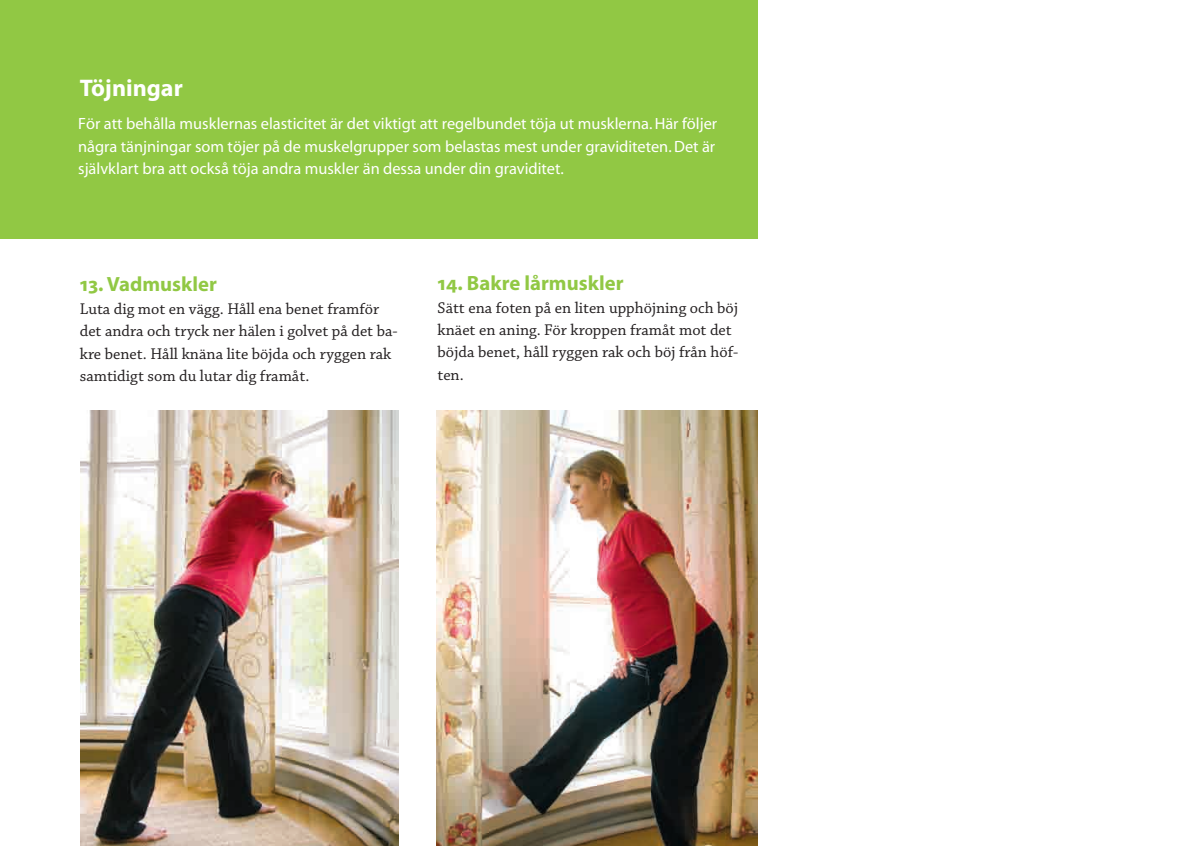
<style>
.page{position:relative;width:1194px;height:846px;background:#fff}
.page>*{position:absolute;margin:0;border:0;box-sizing:border-box;transform-origin:0 0}
.t1{font:700 24.15px "Myriad Pro";color:#fff}
.t2{font:700 20.65px "Myriad Pro";color:#91c844}
.t3{font:16.28px/22.4px "Chaparral Pro";color:#231f20}
.t4{font:16.28px/22.4px "Myriad";color:#fff;text-align:justify}
</style>
<div class="page">
<div style="left:0;top:0;width:757px;height:239px;background:#91c844"></div>
<img style="left:80px;top:410px;width:318px;height:436px">
<img style="left:436px;top:410px;width:321px;height:436px">
<h1 class="t1" style="left:80px;top:78px;width:104px">Töjningar</h1>
<p class="t4" style="left:78px;top:114px;width:640px">För att behålla musklernas elasticitet är det viktigt att regelbundet töja ut musklerna. Här följer några tänjningar som töjer på de muskelgrupper som belastas mest under graviditeten. Det är självklart bra att också töja andra muskler än dessa under din graviditet.</p>
<p class="t2" style="left:80px;top:276px;width:139px">13. Vadmuskler</p>
<p class="t3" style="left:80px;top:299px;width:319px">Luta dig mot en vägg. Håll ena benet framför det andra och tryck ner hälen i golvet på det ba&shy;kre benet. Håll knäna lite böjda och ryggen rak samtidigt som du lutar dig framåt.</p>
<p class="t2" style="left:437px;top:275px;width:187px">14. Bakre lårmuskler</p>
<p class="t3" style="left:437px;top:297px;width:302px">Sätt ena foten på en liten upphöjning och böj knäet en aning. För kroppen framåt mot det böjda benet, håll ryggen rak och böj från höf&shy;ten.</p>
</div>
